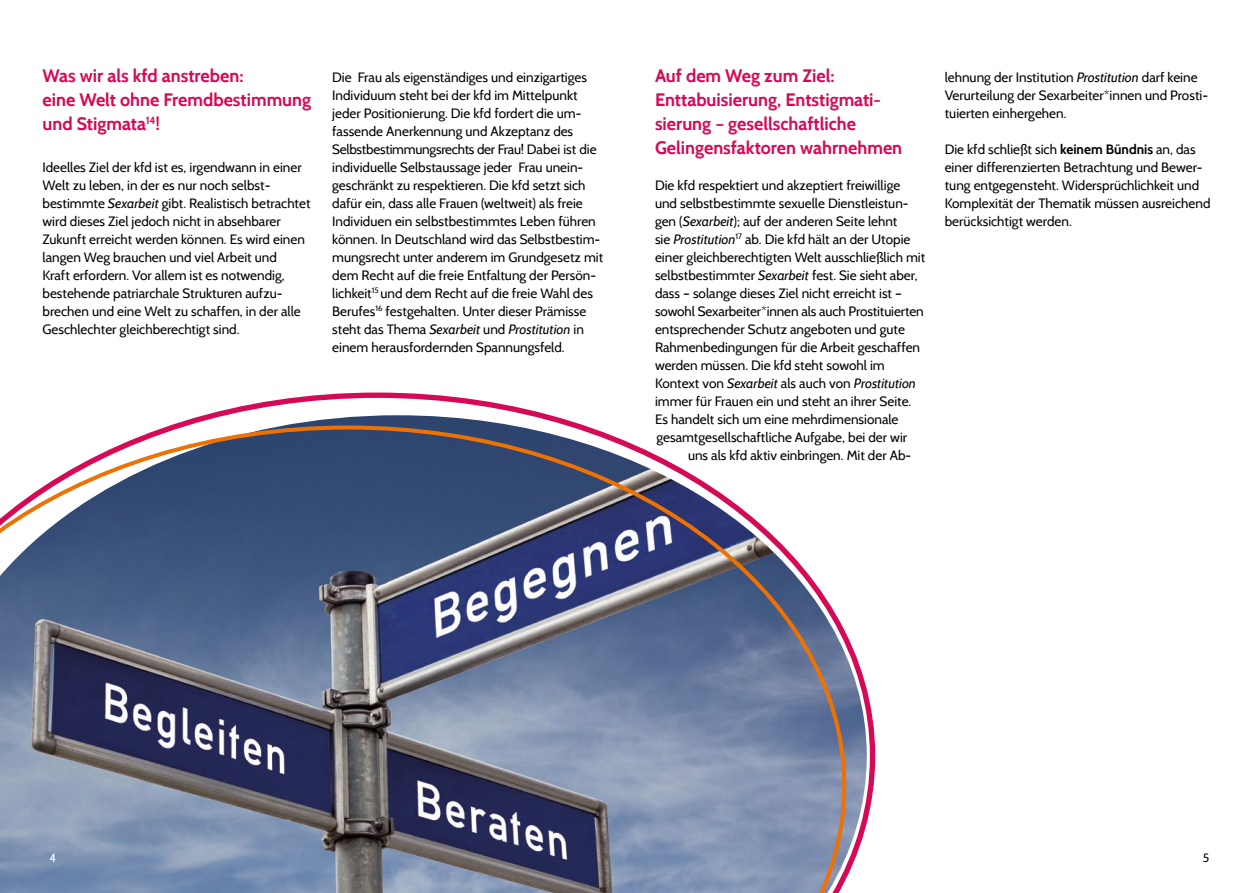
<style>
.page{position:relative;width:1259px;height:893px;background:#fff}
.page>*{position:absolute;margin:0;border:0;box-sizing:border-box;transform-origin:0 0}
.t1{font:700 18px/24px "Cabin";color:#d60956}
.t2{font:13.5px/18px "Cabin";color:#000}
.t3{font:12px "Cabin";color:#000}
.t4{font:12px "Cabin";color:#fff}
.s1{font-style:italic}
.s2{font-weight:700}
</style>
<div class="page">
<svg style="left:171px;top:393px;width:704px;height:486px"></svg>
<svg style="left:0;top:425px;width:846px;height:468px;background:#707994"></svg>
<h1 class="t1" style="left:43px;top:64px;width:270px">Was wir als kfd anstreben:<br>eine Welt ohne Fremdbestimmung und Stigmata<sup>14</sup>!</h1>
<p class="t2" style="left:43px;top:158px;width:269px">Ideelles Ziel der kfd ist es, irgendwann in einer Welt zu leben, in der es nur noch selbst&shy;bestimmte <span class="s1">Sexarbeit</span> gibt. Realistisch betrachtet wird dieses Ziel jedoch nicht in absehbarer Zukunft erreicht werden können. Es wird einen langen Weg brauchen und viel Arbeit und<br>Kraft erfordern. Vor allem ist es notwendig, bestehende patriarchale Strukturen aufzu&shy;brechen und eine Welt zu schaffen, in der alle Geschlechter gleichberechtigt sind.</p>
<p class="t2" style="left:332px;top:68px;width:272px">Die Frau als eigenständiges und einzigartiges Individuum steht bei der kfd im Mittelpunkt jeder Positionierung. Die kfd fordert die um&shy;fassende Anerkennung und Akzeptanz des Selbstbestimmungsrechts der Frau! Dabei ist die individuelle Selbstaussage jeder Frau unein&shy;geschränkt zu respektieren. Die kfd setzt sich dafür ein, dass alle Frauen (weltweit) als freie Individuen ein selbstbestimmtes Leben führen können. In Deutschland wird das Selbstbestim&shy;mungsrecht unter anderem im Grundgesetz mit dem Recht auf die freie Entfaltung der Persön&shy;lichkeit<sup>15</sup> und dem Recht auf die freie Wahl des Berufes<sup>16</sup> festgehalten. Unter dieser Prämisse steht das Thema <span class="s1">Sexarbeit</span> und <span class="s1">Prostitution</span> in einem herausfordernden Spannungsfeld.</p>
<h1 class="t1" style="left:655px;top:64px;width:249px">Auf dem Weg zum Ziel:<br>Enttabuisierung, Entstigmati&shy;sierung – gesellschaftliche<br>Gelingensfaktoren wahrnehmen</h1>
<p class="t2" style="left:655px;top:176px;width:272px">Die kfd respektiert und akzeptiert freiwillige und selbstbestimmte sexuelle Dienstleistun&shy;gen (<span class="s1">Sexarbeit</span>); auf der anderen Seite lehnt<br>sie <span class="s1">Prostitution</span><sup>17</sup> ab. Die kfd hält an der Utopie einer gleichberechtigten Welt ausschließlich mit selbstbestimmter <span class="s1">Sexarbeit</span> fest. Sie sieht aber, dass – solange dieses Ziel nicht erreicht ist – sowohl Sexarbeiter*innen als auch Prostituierten entsprechender Schutz angeboten und gute Rahmenbedingungen für die Arbeit geschaffen werden müssen. Die kfd steht sowohl im Kontext von <span class="s1">Sexarbeit</span> als auch von <span class="s1">Prostitution </span>immer für Frauen ein und steht an ihrer Seite.<br>Es handelt sich um eine mehrdimensionale gesamtgesellschaftliche Aufgabe, bei der wir</p>
<p class="t2" style="left:688px;top:446px;width:225px">uns als kfd aktiv einbringen. Mit der Ab-</p>
<p class="t2" style="left:944px;top:68px;width:265px">lehnung der Institution <span class="s1">Prostitution</span> darf keine<br>Verurteilung der Sexarbeiter*innen und Prosti&shy;tuierten einhergehen.</p>
<p class="t2" style="left:944px;top:140px;width:267px">Die kfd schließt sich <span class="s2">keinem Bündnis</span> an, das einer differenzierten Betrachtung und Bewer&shy;tung entgegensteht. Widersprüchlichkeit und Komplexität der Thematik müssen ausreichend berücksichtigt werden.</p>
<p class="t4" style="left:49px;top:850px;width:8px">4</p>
<p class="t3" style="left:1203px;top:850px;width:8px">5</p>
</div>
